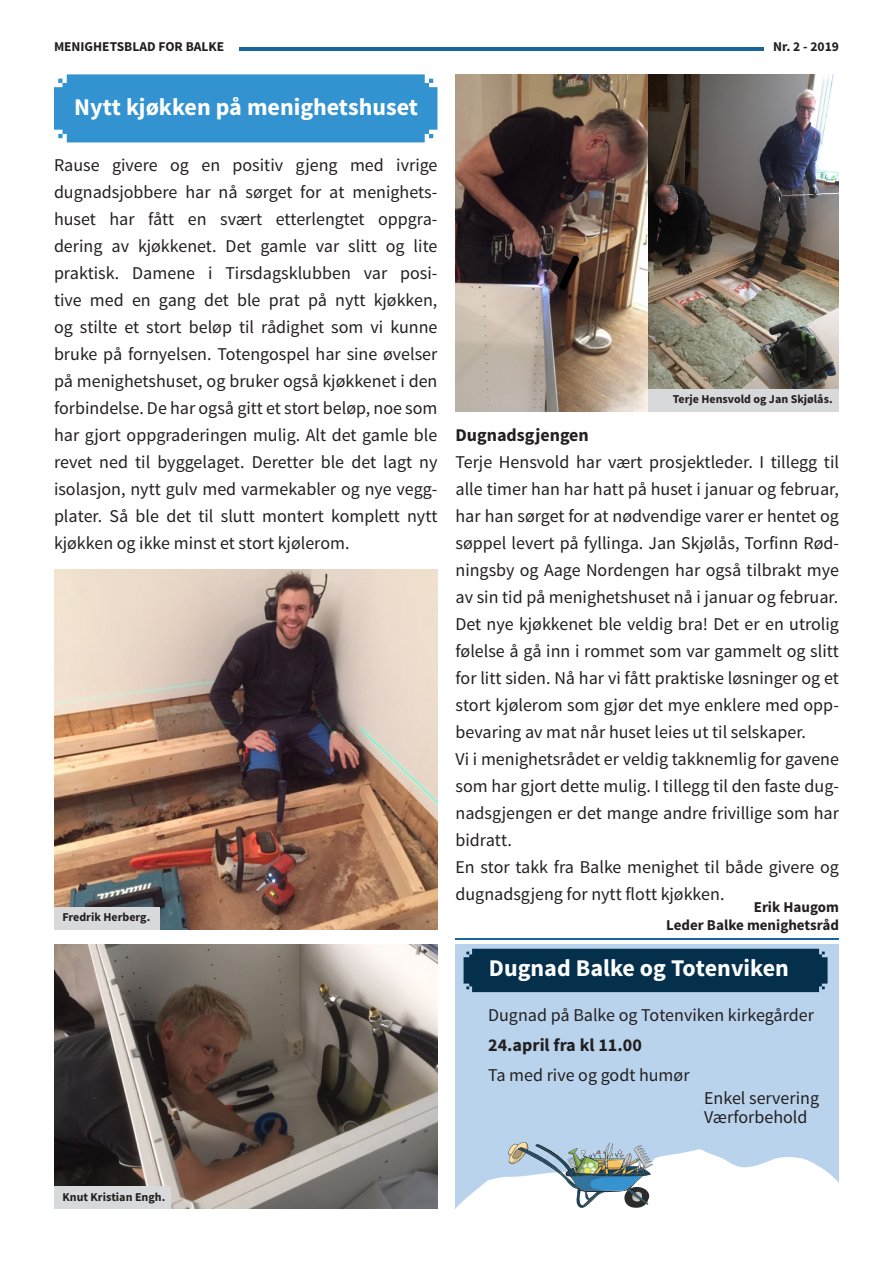
<style>
.page{position:relative;width:893px;height:1263px;background:#fff}
.page>*{position:absolute;margin:0;border:0;box-sizing:border-box;transform-origin:0 0}
.t1{font:700 24px "Source Sans Pro";color:#fff}
.t2{font:18px/27px "Source Sans Pro";color:#231f20;text-align:justify}
.t3{font:700 18px "Source Sans Pro";color:#231f20}
.t4{font:700 15px "Source Sans Pro";color:#231f20}
.t5{font:700 13.5px "Source Sans Pro";color:#231f20}
.t6{font:700 12px "Source Sans Pro";color:#231f20}
.s1{font-weight:700}
</style>
<div class="page">
<hr style="left:239px;top:47px;width:525px;height:4px;background:#19669b">
<img style="left:455px;top:74px;width:384px;height:337px">
<div style="left:54px;top:74px;width:383px;height:68px;background:#3393d0"></div>
<img style="left:54px;top:944px;width:383px;height:265px">
<img style="left:54px;top:570px;width:383px;height:359px">
<div style="left:648px;top:389px;width:191px;height:22px;background:#d8d9db"></div>
<hr style="left:455px;top:938px;width:384px;height:2px;background:#18669b">
<div style="left:455px;top:944px;width:384px;height:265px;background:#b9d3ed"></div>
<div style="left:464px;top:949px;width:364px;height:43px;background:#05304c"></div>
<svg style="left:455px;top:1142px;width:384px;height:67px"></svg>
<div style="left:54px;top:907px;width:106px;height:22px;background:#d8d9db"></div>
<div style="left:54px;top:1187px;width:116px;height:22px;background:#d8d9db"></div>
<p class="t5" style="left:54px;top:38px;width:172px">MENIGHETSBLAD FOR BALKE</p>
<p class="t5" style="left:773px;top:38px;width:67px">Nr. 2 - 2019</p>
<p class="t1" style="left:74px;top:91px;width:345px">Nytt kjøkken på menighetshuset</p>
<p class="t2" style="left:54px;top:151px;width:385px">Rause givere og en positiv gjeng med ivrige dugnadsjobbere har nå sørget for at menighets&shy;huset har fått en svært etterlengtet oppgra&shy;dering av kjøkkenet. Det gamle var slitt og lite praktisk. Damene i Tirsdagsklubben var posi&shy;tive med en gang det ble prat på nytt kjøkken, og stilte et stort beløp til rådighet som vi kunne bruke på fornyelsen. Totengospel har sine øvelser på menighetshuset, og bruker også kjøkkenet i den forbindelse. De har også gitt et stort beløp, noe som har gjort oppgraderingen mulig. Alt det gamle ble revet ned til byggelaget. Deretter ble det lagt ny isolasjon, nytt gulv med varmekabler og nye vegg&shy;plater. Så ble det til slutt montert komplett nytt kjøkken og ikke minst et stort kjølerom.</p>
<p class="t6" style="left:63px;top:909px;width:89px">Fredrik Herberg.</p>
<p class="t6" style="left:673px;top:392px;width:161px">Terje Hensvold og Jan Skjølås.</p>
<p class="t3" style="left:455px;top:423px;width:135px">Dugnadsgjengen</p>
<p class="t2" style="left:455px;top:448px;width:385px">Terje Hensvold har vært prosjektleder. I tillegg til alle timer han har hatt på huset i januar og februar, har han sørget for at nødvendige varer er hentet og søppel levert på fyllinga. Jan Skjølås, Torfinn Rød&shy;ningsby og Aage Nordengen har også tilbrakt mye av sin tid på menighetshuset nå i januar og februar.</p>
<p class="t2" style="left:455px;top:610px;width:385px">Det nye kjøkkenet ble veldig bra! Det er en utrolig følelse å gå inn i rommet som var gammelt og slitt for litt siden. Nå har vi fått praktiske løsninger og et stort kjølerom som gjør det mye enklere med opp&shy;bevaring av mat når huset leies ut til selskaper.</p>
<p class="t2" style="left:455px;top:745px;width:385px">Vi i menighetsrådet er veldig takknemlig for gavene som har gjort dette mulig. I tillegg til den faste dug&shy;nadsgjengen er det mange andre frivillige som har bidratt.</p>
<p class="t2" style="left:455px;top:853px;width:385px">En stor takk fra Balke menighet til både givere og dugnadsgjeng for nytt flott kjøkken.</p>
<p class="t4" style="left:754px;top:897px;width:87px">Erik Haugom</p>
<p class="t4" style="left:666px;top:915px;width:174px">Leder Balke menighetsråd</p>
<p class="t1" style="left:489px;top:952px;width:301px">Dugnad Balke og Totenviken</p>
<p class="t2" style="left:488px;top:1001px;width:327px;line-height:30px">Dugnad på Balke og Totenviken kirkegårder<br><span class="s1">24.april fra kl 11.00</span></p>
<p class="t2" style="left:488px;top:1062px;width:203px">Ta med rive og godt humør</p>
<p class="t2" style="left:704px;top:1088px;width:116px;line-height:19.5px">Enkel servering<br>Værforbehold</p>
<p class="t6" style="left:63px;top:1189px;width:104px">Knut Kristian Engh.</p>
</div>
